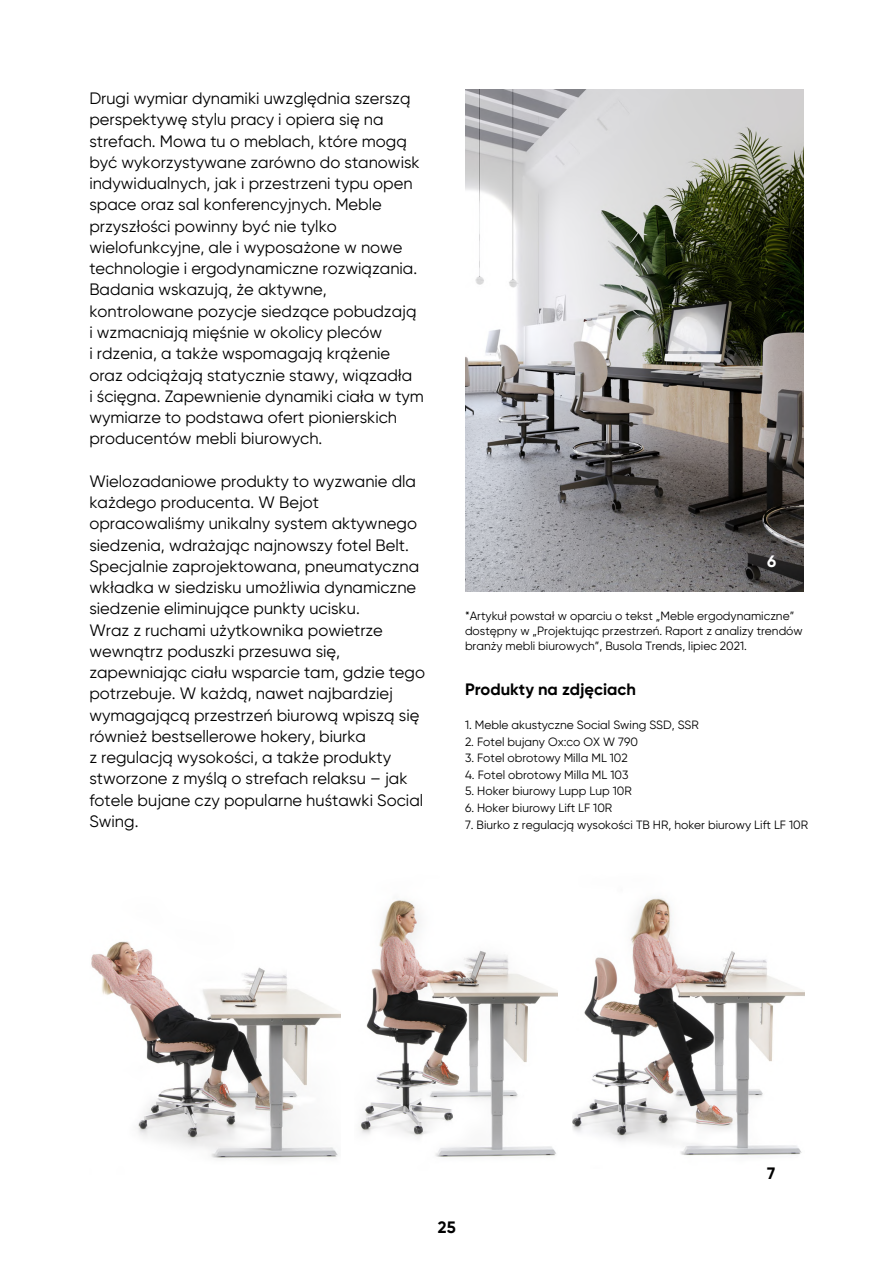
<style>
.page{position:relative;width:894px;height:1264px;background:#fff}
.page>*{position:absolute;margin:0;border:0;box-sizing:border-box;transform-origin:0 0}
.t1{font:16.5px/21.3px "Gilroy";color:#000}
.t2{font:700 16.5px "Gilroy";color:#000}
.t3{font:700 16.5px "Gilroy";color:#fff}
.t4{font:12px/15px "Gilroy";color:#000}
</style>
<div class="page">
<img style="left:465px;top:89px;width:338px;height:502px">
<img style="left:91px;top:941px;width:249px;height:219px">
<img style="left:359px;top:900px;width:198px;height:257px">
<img style="left:572px;top:898px;width:232px;height:258px">
<p class="t1" style="left:89px;top:88px;width:336px">Drugi wymiar dynamiki uwzględnia szerszą perspektywę stylu pracy i opiera się na strefach. Mowa tu o meblach, które mogą być wykorzystywane zarówno do stanowisk indywidualnych, jak i przestrzeni typu open space oraz sal konferencyjnych. Meble przyszłości powinny być nie tylko wielofunkcyjne, ale i wyposażone w nowe technologie i ergodynamiczne rozwiązania.<br>Badania wskazują, że aktywne, kontrolowane pozycje siedzące pobudzają i wzmacniają mięśnie w okolicy pleców<br>i rdzenia, a także wspomagają krążenie oraz odciążają statycznie stawy, wiązadła<br>i ścięgna. Zapewnienie dynamiki ciała w tym wymiarze to podstawa ofert pionierskich producentów mebli biurowych.</p>
<p class="t1" style="left:89px;top:470px;width:337px">Wielozadaniowe produkty to wyzwanie dla każdego producenta. W Bejot opracowaliśmy unikalny system aktywnego siedzenia, wdrażając najnowszy fotel Belt.<br>Specjalnie zaprojektowana, pneumatyczna wkładka w siedzisku umożliwia dynamiczne siedzenie eliminujące punkty ucisku.<br>Wraz z ruchami użytkownika powietrze wewnątrz poduszki przesuwa się, zapewniając ciału wsparcie tam, gdzie tego potrzebuje. W każdą, nawet najbardziej wymagającą przestrzeń biurową wpiszą się również bestsellerowe hokery, biurka<br>z regulacją wysokości, a także produkty stworzone z myślą o strefach relaksu – jak fotele bujane czy popularne huśtawki Social Swing.</p>
<p class="t3" style="left:767px;top:552px;width:11px">6</p>
<p class="t4" style="left:465px;top:608px;width:339px">*Artykuł powstał w oparciu o tekst „Meble ergodynamiczne” dostępny w „Projektując przestrzeń. Raport z analizy trendów branży mebli biurowych”, Busola Trends, lipiec 2021.</p>
<p class="t2" style="left:465px;top:679px;width:172px">Produkty na zdjęciach</p>
<p class="t4" style="left:465px;top:718px;width:235px">1. Meble akustyczne Social Swing SSD, SSR</p>
<p class="t4" style="left:465px;top:734px;width:174px">2. Fotel bujany Ox:co OX W 790</p>
<p class="t4" style="left:465px;top:751px;width:164px">3. Fotel obrotowy Milla ML 102</p>
<p class="t4" style="left:465px;top:767px;width:165px">4. Fotel obrotowy Milla ML 103</p>
<p class="t4" style="left:465px;top:784px;width:168px">5. Hoker biurowy Lupp Lup 10R</p>
<p class="t4" style="left:465px;top:800px;width:149px">6. Hoker biurowy Lift LF 10R</p>
<p class="t4" style="left:465px;top:817px;width:344px">7. Biurko z regulacją wysokości TB HR, hoker biurowy Lift LF 10R</p>
<p class="t2" style="left:438px;top:1216px;width:19px">25</p>
<p class="t2" style="left:767px;top:1163px;width:10px">7</p>
</div>
